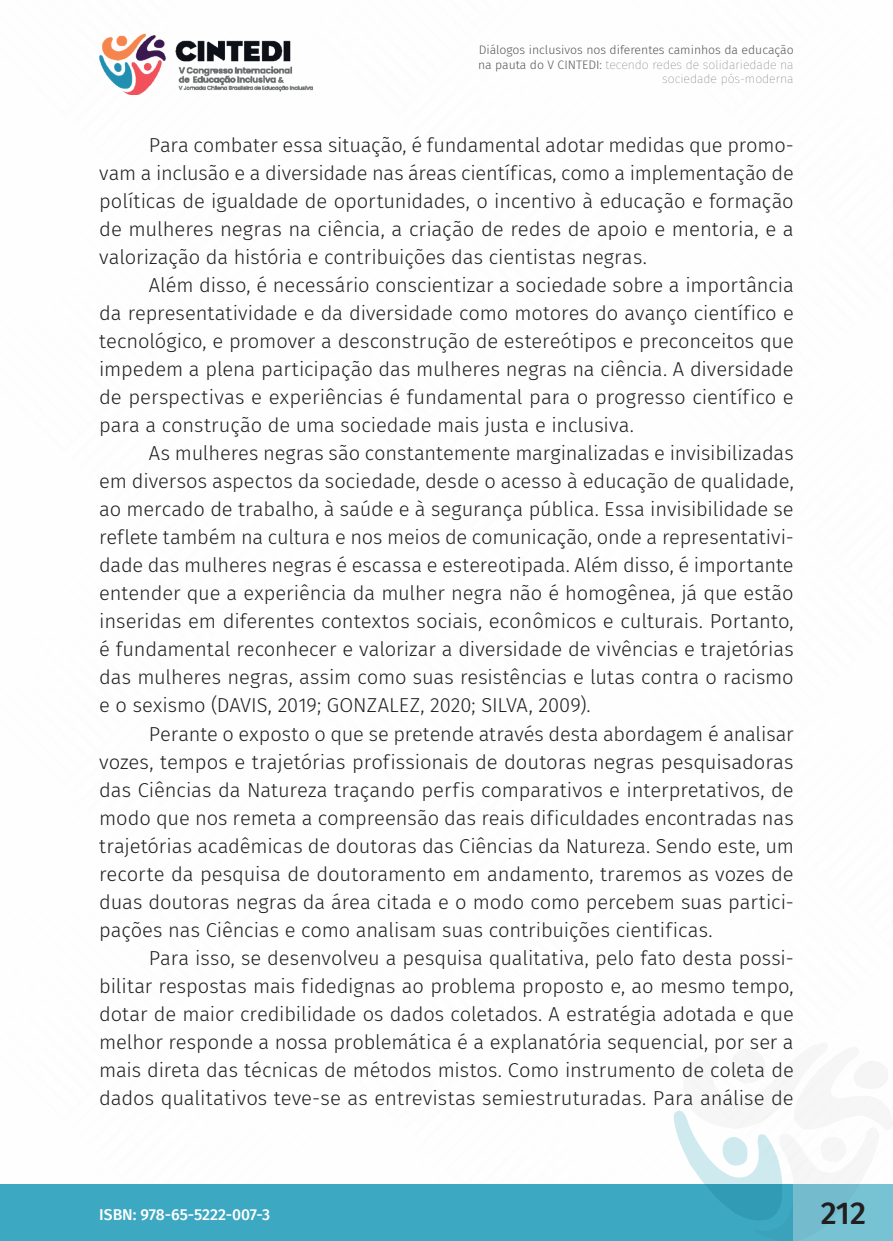
<style>
.page{position:relative;width:893px;height:1241px;background:#fff}
.page>*{position:absolute;margin:0;border:0;box-sizing:border-box;transform-origin:0 0}
.t1{font:500 31.5px "Fira Sans";color:#231f20}
._6_CORPO{font:300 20.12px/28px "Fira Sans";letter-spacing:-.005em;color:#231f20;text-align:justify}
.t2{font:500 15.75px "Fira Sans";color:#fff}
.t3{font:300 12.25px/14.7px "Fira Sans";color:#57585a;text-align:right}
.s1{font-weight:100}
</style>
<div class="page">
<div style="left:0;top:1184px;width:794px;height:56px;background:#3da8c1"></div>
<img style="left:99px;top:33px;width:214px;height:61px">
<svg style="left:674px;top:1049px;width:219px;height:191px"></svg>
<p class="t3" style="left:478px;top:42px;width:317px">Diálogos inclusivos nos diferentes caminhos da educação na pauta do V CINTEDI: <span class="s1">tecendo redes de solidariedade na sociedade pós-moderna</span></p>
<p class="_6_CORPO" style="left:99px;top:131px;width:696px;text-indent:50px">Para combater essa situação, é fundamental adotar medidas que promo&shy;vam a inclusão e a diversidade nas áreas científicas, como a implementação de políticas de igualdade de oportunidades, o incentivo à educação e formação de mulheres negras na ciência, a criação de redes de apoio e mentoria, e a valorização da história e contribuições das cientistas negras.</p>
<p class="_6_CORPO" style="left:99px;top:271px;width:696px;text-indent:50px">Além disso, é necessário conscientizar a sociedade sobre a importância da representatividade e da diversidade como motores do avanço científico e tecnológico, e promover a desconstrução de estereótipos e preconceitos que impedem a plena participação das mulheres negras na ciência. A diversidade de perspectivas e experiências é fundamental para o progresso científico e para a construção de uma sociedade mais justa e inclusiva.</p>
<p class="_6_CORPO" style="left:99px;top:439px;width:696px;text-indent:50px">As mulheres negras são constantemente marginalizadas e invisibilizadas em diversos aspectos da sociedade, desde o acesso à educação de qualidade, ao mercado de trabalho, à saúde e à segurança pública. Essa invisibilidade se reflete também na cultura e nos meios de comunicação, onde a representativi&shy;dade das mulheres negras é escassa e estereotipada. Além disso, é importante entender que a experiência da mulher negra não é homogênea, já que estão inseridas em diferentes contextos sociais, econômicos e culturais. Portanto, é fundamental reconhecer e valorizar a diversidade de vivências e trajetórias das mulheres negras, assim como suas resistências e lutas contra o racismo e o sexismo (DAVIS, 2019; GONZALEZ, 2020; SILVA, 2009).</p>
<p class="_6_CORPO" style="left:99px;top:719px;width:696px;text-indent:50px">Perante o exposto o que se pretende através desta abordagem é analisar vozes, tempos e trajetórias profissionais de doutoras negras pesquisadoras das Ciências da Natureza traçando perfis comparativos e interpretativos, de modo que nos remeta a compreensão das reais dificuldades encontradas nas trajetórias acadêmicas de doutoras das Ciências da Natureza. Sendo este, um recorte da pesquisa de doutoramento em andamento, traremos as vozes de duas doutoras negras da área citada e o modo como percebem suas partici&shy;pações nas Ciências e como analisam suas contribuições cientificas.</p>
<p class="_6_CORPO" style="left:99px;top:943px;width:696px;text-indent:50px">Para isso, se desenvolveu a pesquisa qualitativa, pelo fato desta possi&shy;bilitar respostas mais fidedignas ao problema proposto e, ao mesmo tempo, dotar de maior credibilidade os dados coletados. A estratégia adotada e que melhor responde a nossa problemática é a explanatória sequencial, por ser a mais direta das técnicas de métodos mistos. Como instrumento de coleta de dados qualitativos teve-se as entrevistas semiestruturadas. Para análise de</p>
<p class="t2" style="left:99px;top:1201px;width:172px">ISBN: 978-65-5222-007-3</p>
<h1 class="t1" style="left:821px;top:1187px;width:47px">212</h1>
</div>
